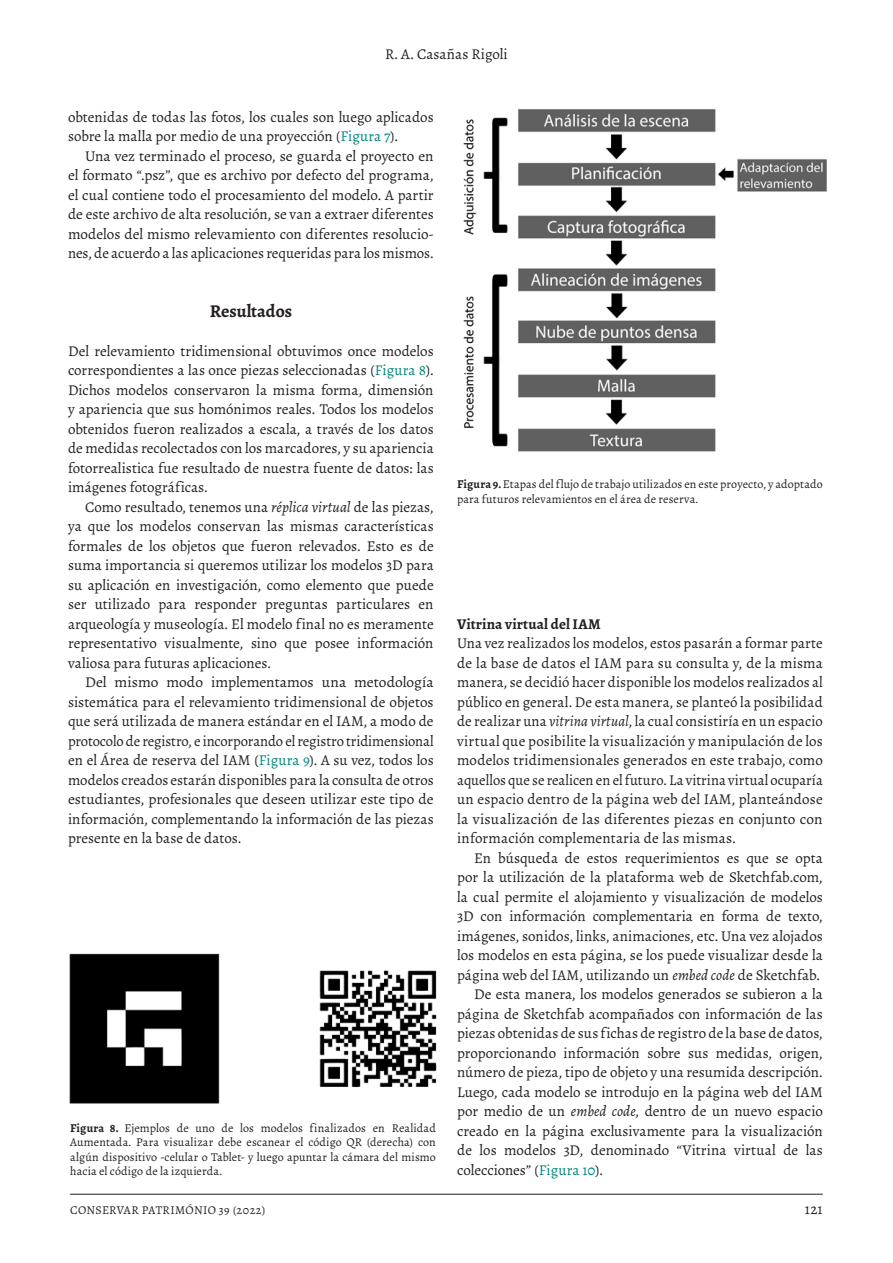
<style>
.page{position:relative;width:893px;height:1263px;background:#fff}
.page>*{position:absolute;margin:0;border:0;box-sizing:border-box;transform-origin:0 0}
.heading_1{font:700 18px "Alegreya";color:#231f20}
.Parágrafo_Indentado{font:15px/19.5px "Alegreya";color:#231f20;text-align:justify}
.TEXTO_ES{font:15px/19.5px "Alegreya";color:#231f20;text-align:justify}
.heading_2{font:700 15px "Alegreya";letter-spacing:.01em;color:#231f20}
.Primeiro_paragrafo{font:15px "Alegreya";color:#231f20}
.Notas_P_esq{font:12px/14.2px "Alegreya";letter-spacing:.01em;color:#231f20;text-align:justify}
.s1{color:#00867e}
.s2{font-style:italic}
.s3{font-weight:700}
</style>
<div class="page">
<hr style="left:70px;top:1194px;width:753px;height:1px;background:#231f20">
<img style="left:69px;top:953px;width:368px;height:151px">
<img style="left:463px;top:109px;width:364px;height:343px">
<p class="Primeiro_paragrafo" style="left:385px;top:44px;width:124px">R. A. Casañas Rigoli</p>
<p class="TEXTO_ES" style="left:68px;top:107px;width:367px">obtenidas de todas las fotos, los cuales son luego aplicados sobre la malla por medio de una proyección (<span class="s1">Figura 7</span>).</p>
<p class="Parágrafo_Indentado" style="left:68px;top:146px;width:367px;text-indent:17px">Una vez terminado el proceso, se guarda el proyecto en el formato “.psz”, que es archivo por defecto del programa, el cual contiene todo el procesamiento del modelo. A partir de este archivo de alta resolución, se van a extraer diferentes modelos del mismo relevamiento con diferentes resolucio&shy;nes, de acuerdo a las aplicaciones requeridas para los mismos.</p>
<p class="heading_1" style="left:210px;top:299px;width:84px">Resultados</p>
<p class="TEXTO_ES" style="left:68px;top:341px;width:367px">Del relevamiento tridimensional obtuvimos once modelos correspondientes a las once piezas seleccionadas (<span class="s1">Figura 8</span>).<br>Dichos modelos conservaron la misma forma, dimensión y apariencia que sus homónimos reales. Todos los modelos obtenidos fueron realizados a escala, a través de los datos de medidas recolectados con los marcadores, y su apariencia fotorrealistica fue resultado de nuestra fuente de datos: las imágenes fotográficas.</p>
<p class="Parágrafo_Indentado" style="left:68px;top:497px;width:367px;text-indent:17px">Como resultado, tenemos una <span class="s2">réplica virtual</span> de las piezas, ya que los modelos conservan las mismas características formales de los objetos que fueron relevados. Esto es de suma importancia si queremos utilizar los modelos 3D para su aplicación en investigación, como elemento que puede ser utilizado para responder preguntas particulares en arqueología y museología. El modelo final no es meramente representativo visualmente, sino que posee información valiosa para futuras aplicaciones.</p>
<p class="Parágrafo_Indentado" style="left:68px;top:672px;width:367px;text-indent:17px">Del mismo modo implementamos una metodología sistemática para el relevamiento tridimensional de objetos que será utilizada de manera estándar en el IAM, a modo de protocolo de registro, e incorporando el registro tridimensional en el Área de reserva del IAM (<span class="s1">Figura 9</span>). A su vez, todos los modelos creados estarán disponibles para la consulta de otros estudiantes, profesionales que deseen utilizar este tipo de información, complementando la información de las piezas presente en la base de datos.</p>
<p class="Notas_P_esq" style="left:70px;top:1121px;width:367px"><span class="s3">Figura 8.</span> Ejemplos de uno de los modelos finalizados en Realidad Aumentada. Para visualizar debe escanear el código QR (derecha) con algún dispositivo -celular o Tablet- y luego apuntar la cámara del mismo hacia el código de la izquierda.</p>
<p class="Notas_P_esq" style="left:457px;top:477px;width:367px"><span class="s3">Figura 9.</span> Etapas del flujo de trabajo utilizados en este proyecto, y adoptado para futuros relevamientos en el área de reserva.</p>
<p class="heading_2" style="left:457px;top:614px;width:145px">Vitrina virtual del IAM</p>
<p class="TEXTO_ES" style="left:457px;top:633px;width:367px">Una vez realizados los modelos, estos pasarán a formar parte de la base de datos el IAM para su consulta y, de la misma manera, se decidió hacer disponible los modelos realizados al público en general. De esta manera, se planteó la posibilidad de realizar una <span class="s2">vitrina virtual</span>, la cual consistiría en un espacio virtual que posibilite la visualización y manipulación de los modelos tridimensionales generados en este trabajo, como aquellos que se realicen en el futuro. La vitrina virtual ocuparía un espacio dentro de la página web del IAM, planteándose la visualización de las diferentes piezas en conjunto con información complementaria de las mismas.</p>
<p class="Parágrafo_Indentado" style="left:457px;top:848px;width:367px;text-indent:17px">En búsqueda de estos requerimientos es que se opta por la utilización de la plataforma web de Sketchfab.com, la cual permite el alojamiento y visualización de modelos 3D con información complementaria en forma de texto, imágenes, sonidos, links, animaciones, etc. Una vez alojados los modelos en esta página, se los puede visualizar desde la página web del IAM, utilizando un <span class="s2">embed code</span> de Sketchfab.</p>
<p class="Parágrafo_Indentado" style="left:457px;top:984px;width:367px;text-indent:17px">De esta manera, los modelos generados se subieron a la página de Sketchfab acompañados con información de las piezas obtenidas de sus fichas de registro de la base de datos, proporcionando información sobre sus medidas, origen, número de pieza, tipo de objeto y una resumida descripción.<br>Luego, cada modelo se introdujo en la página web del IAM por medio de un <span class="s2">embed code</span>, dentro de un nuevo espacio creado en la página exclusivamente para la visualización de los modelos 3D, denominado “Vitrina virtual de las colecciones” (<span class="s1">Figura 10</span>).</p>
<p class="Notas_P_esq" style="left:70px;top:1203px;width:197px">CONSERVAR PATRIMÓNIO 39 (2022)</p>
<p class="TEXTO_ES" style="left:805px;top:1199px;width:19px">121</p>
</div>
